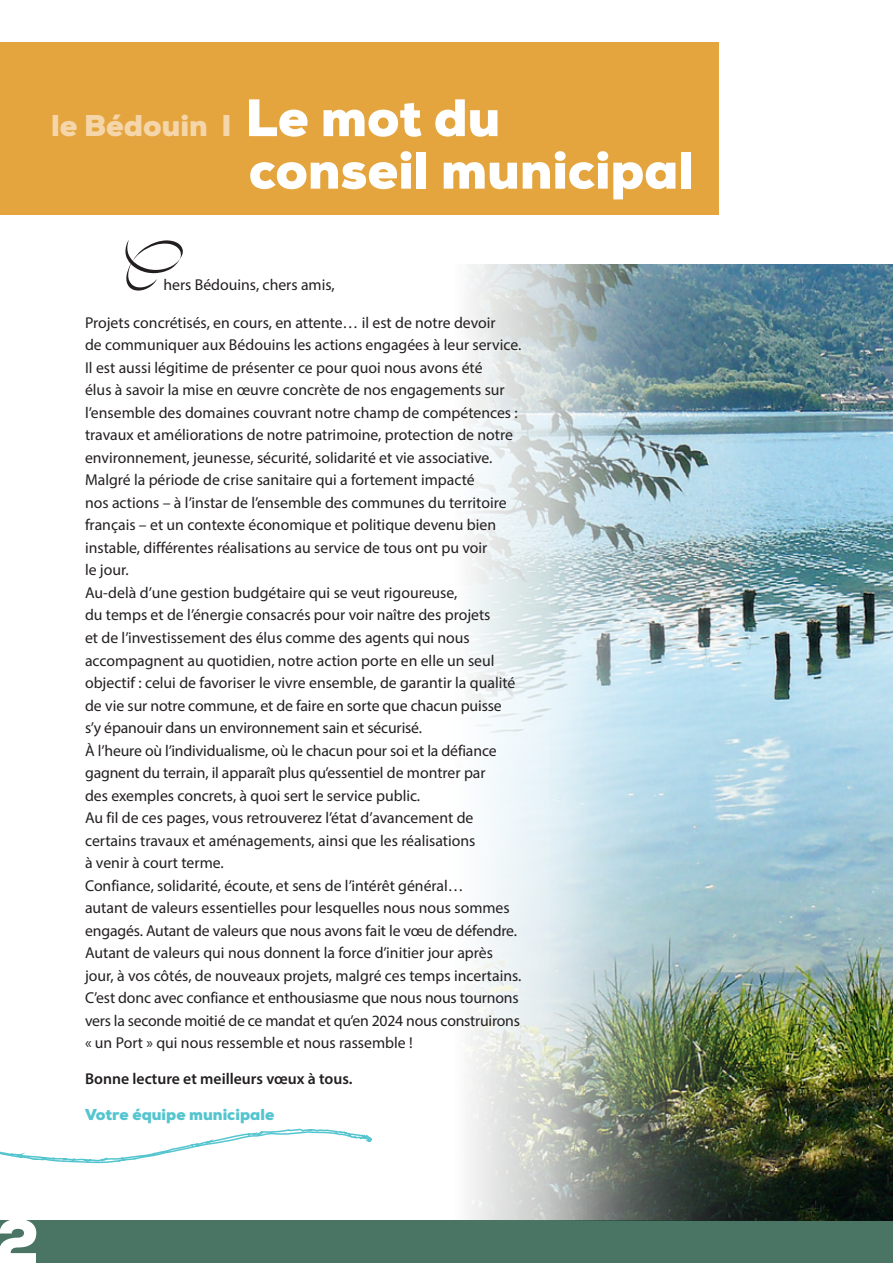
<style>
.page{position:relative;width:893px;height:1263px;background:#fff}
.page>*{position:absolute;margin:0;border:0;box-sizing:border-box;transform-origin:0 0}
.t1{font:900 63px "Nexa";color:#fff}
.t2{font:900 52.5px "Nexa";color:#fff}
.t3{font:900 30px "Nexa";color:#f5d6aa}
.t4{font:15.75px/22.5px "Myriad Pro";color:#231f20}
.t5{font:600 15.75px "Myriad Pro";color:#231f20}
.t6{font:900 15.75px "Nexa";color:#54c5cf}
.s1{font-size:52.5px;color:#fff}
</style>
<div class="page">
<img style="left:469px;top:265px;width:81px;height:955px">
<div style="left:0;top:43px;width:719px;height:172px;background:#e4a53e"></div>
<div style="left:0;top:1220px;width:893px;height:43px;background:#4a7565"></div>
<svg style="left:0;top:1128px;width:372px;height:36px"></svg>
<svg style="left:125px;top:240px;width:58px;height:51px"></svg>
<img style="left:550px;top:265px;width:343px;height:955px">
<h3 class="t3" style="left:51px;top:106px;width:451px">le Bédouin I <span class="s1">Le mot du</span></h3>
<h2 class="t2" style="left:249px;top:137px;width:446px">conseil municipal</h2>
<p class="t4" style="left:163px;top:274px;width:173px">hers Bédouins, chers amis,</p>
<p class="t4" style="left:85px;top:311px;width:438px">Projets concrétisés, en cours, en attente… il est de notre devoir<br>de communiquer aux Bédouins les actions engagées à leur service.<br>Il est aussi légitime de présenter ce pour quoi nous avons été<br>élus à savoir la mise en œuvre concrète de nos engagements sur l’ensemble des domaines couvrant notre champ de compétences : travaux et améliorations de notre patrimoine, protection de notre environnement, jeunesse, sécurité, solidarité et vie associative.<br>Malgré la période de crise sanitaire qui a fortement impacté<br>nos actions – à l’instar de l’ensemble des communes du territoire français – et un contexte économique et politique devenu bien instable, différentes réalisations au service de tous ont pu voir<br>le jour.<br>Au-delà d’une gestion budgétaire qui se veut rigoureuse,<br>du temps et de l’énergie consacrés pour voir naître des projets<br>et de l’investissement des élus comme des agents qui nous accompagnent au quotidien, notre action porte en elle un seul objectif : celui de favoriser le vivre ensemble, de garantir la qualité de vie sur notre commune, et de faire en sorte que chacun puisse s’y épanouir dans un environnement sain et sécurisé.<br>À l’heure où l’individualisme, où le chacun pour soi et la défiance gagnent du terrain, il apparaît plus qu’essentiel de montrer par<br>des exemples concrets, à quoi sert le service public.<br>Au fil de ces pages, vous retrouverez l’état d’avancement de certains travaux et aménagements, ainsi que les réalisations<br>à venir à court terme.<br>Confiance, solidarité, écoute, et sens de l’intérêt général…<br>autant de valeurs essentielles pour lesquelles nous nous sommes engagés. Autant de valeurs que nous avons fait le vœu de défendre.<br>Autant de valeurs qui nous donnent la force d’initier jour après jour, à vos côtés, de nouveaux projets, malgré ces temps incertains.<br>C’est donc avec confiance et enthousiasme que nous nous tournons vers la seconde moitié de ce mandat et qu’en 2024 nous construirons « un Port » qui nous ressemble et nous rassemble !</p>
<p class="t5" style="left:85px;top:1069px;width:269px">Bonne lecture et meilleurs vœux à tous.</p>
<p class="t6" style="left:85px;top:1104px;width:191px">Votre équipe municipale</p>
<h1 class="t1" style="left:-4px;top:1201px;width:45px">2</h1>
</div>
